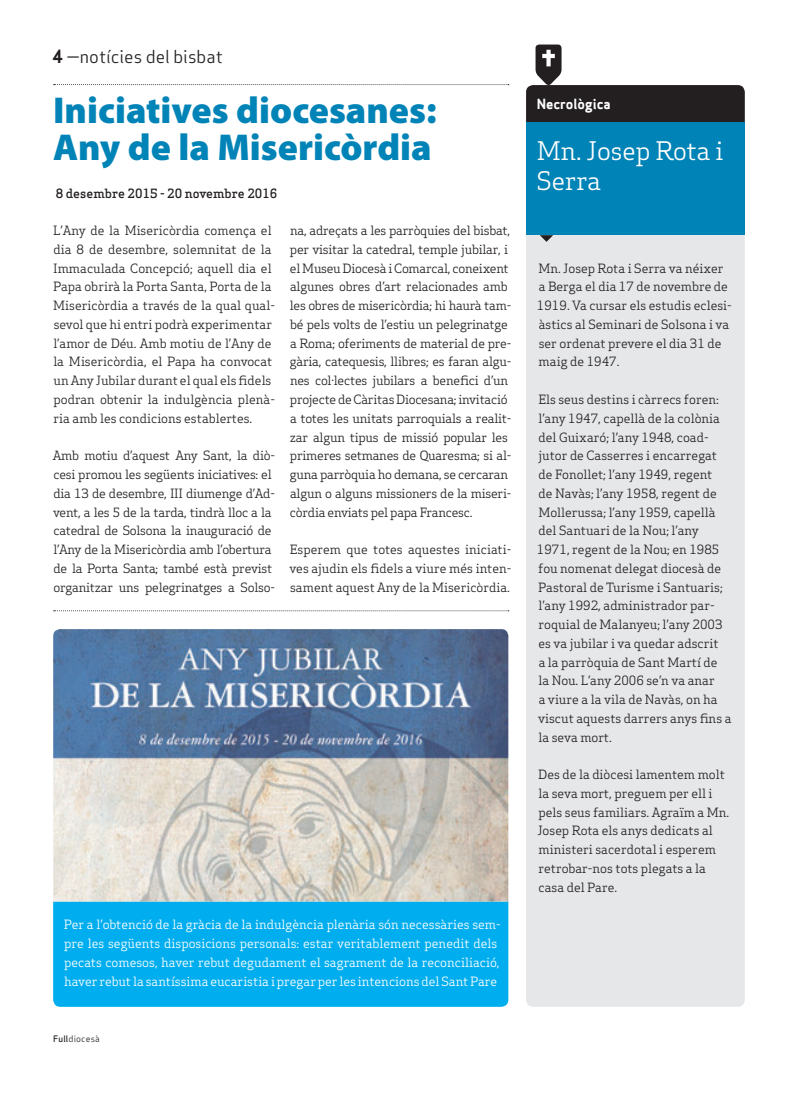
<style>
.page{position:relative;width:798px;height:1099px;background:#fff}
.page>*{position:absolute;margin:0;border:0;box-sizing:border-box;transform-origin:0 0}
.Titulars{font:900 37.5px "Myriad Pro";color:#0083b6}
.Subtitol_Secció{font:25px/30px "Apex Serif";color:#fff}
.Capçalera{font:17.5px "Apex Sans Book T";color:#231f20}
.Titular_Secció_Petit{font:13.75px "Apex Sans Bold T";color:#fff}
.Text_General{font:12.5px/18.8px "Apex Serif";color:#231f20}
.Text_General-2{font:12.5px/18.8px "Apex Serif";letter-spacing:-.02em;color:#231f20}
.Text_General-3{font:12.5px/18.8px "Apex Serif";color:#fff}
.Autors{font:500 12.5px "Apex Serif";color:#231f20}
.Data_Peu{font:8.75px "Apex Sans Book T";letter-spacing:.02em;color:#231f20}
.s1{font-family:"Apex Sans Bold T"}
.s2{font-family:"Apex Sans Medium T"}
</style>
<div class="page">
<svg style="left:54px;top:84px;width:454px;height:1px"></svg>
<div style="left:53px;top:901px;width:455px;height:105px;background:#00aeef"></div>
<img style="left:53px;top:629px;width:455px;height:272px">
<svg style="left:54px;top:610px;width:454px;height:1px"></svg>
<div style="left:526px;top:85px;width:218px;height:921px;background:#e6e7e9;border-radius:7px"></div>
<svg style="left:526px;top:45px;width:218px;height:78px"></svg>
<svg style="left:540px;top:235px;width:13px;height:7px"></svg>
<div style="left:526px;top:123px;width:218px;height:112px;background:#0083b6"></div>
<p class="Capçalera" style="left:52px;top:46px;width:172px"><span class="s1">4</span> —notícies del bisbat</p>
<p class="Titulars" style="left:53px;top:85px;width:385px">Iniciatives diocesanes:</p>
<p class="Titulars" style="left:53px;top:122px;width:380px">Any de la Misericòrdia</p>
<p class="Autors" style="left:56px;top:185px;width:223px">8 desembre 2015 - 20 novembre 2016</p>
<p class="Text_General" style="left:53px;top:221px;width:223px">L’Any de la Misericòrdia comença el dia 8 de desembre, solemnitat de la Immaculada Concepció; aquell dia el Papa obrirà la Porta Santa, Porta de la Misericòrdia a través de la qual qual&shy;sevol que hi entri podrà experimentar l’amor de Déu. Amb motiu de l’Any de la Misericòrdia, el Papa ha convocat un Any Jubilar durant el qual els fidels podran obtenir la indulgència plenà&shy;ria amb les condicions establertes.</p>
<p class="Text_General-2" style="left:53px;top:446px;width:224px">Amb motiu d’aquest Any Sant, la diò&shy;cesi promou les següents iniciatives: el dia 13 de desembre, III diumenge d’Ad&shy;vent, a les 5 de la tarda, tindrà lloc a la catedral de Solsona la inauguració de l’Any de la Misericòrdia amb l’obertura de la Porta Santa; també està previst organitzar uns pelegrinatges a Solso-</p>
<p class="Text_General-2" style="left:290px;top:221px;width:223px">na, adreçats a les parròquies del bisbat, per visitar la catedral, temple jubilar, i el Museu Diocesà i Comarcal, coneixent algunes obres d’art relacionades amb les obres de misericòrdia; hi haurà tam&shy;bé pels volts de l’estiu un pelegrinatge a Roma; oferiments de material de pre&shy;gària, catequesis, llibres; es faran algu&shy;nes col·lectes jubilars a benefici d’un projecte de Càritas Diocesana; invitació a totes les unitats parroquials a realit&shy;zar algun tipus de missió popular les primeres setmanes de Quaresma; si al&shy;guna parròquia ho demana, se cercaran algun o alguns missioners de la miseri&shy;còrdia enviats pel papa Francesc.</p>
<p class="Text_General" style="left:289px;top:540px;width:223px;text-align:justify">Esperem que totes aquestes iniciati&shy;ves ajudin els fidels a viure més inten&shy;sament aquest Any de la Misericòrdia.</p>
<p class="Text_General-3" style="left:64px;top:915px;width:438px">Per a l’obtenció de la gràcia de la indulgència plenària són necessàries sem&shy;pre les següents disposicions personals: estar veritablement penedit dels pecats comesos, haver rebut degudament el sagrament de la reconciliació, haver rebut la santíssima eucaristia i pregar per les intencions del Sant Pare</p>
<p class="Data_Peu" style="left:53px;top:1032px;width:48px"><span class="s2">Full</span>diocesà</p>
<p class="Titular_Secció_Petit" style="left:536px;top:95px;width:75px">Necrològica</p>
<p class="Subtitol_Secció" style="left:536px;top:136px;width:188px">Mn. Josep Rota i<br>Serra</p>
<p class="Text_General" style="left:536px;top:258px;width:196px">Mn. Josep Rota i Serra va néixer a Berga el dia 17 de novembre de<br>1919. Va cursar els estudis eclesi&shy;àstics al Seminari de Solsona i va ser ordenat prevere el dia 31 de maig de 1947.</p>
<p class="Text_General" style="left:536px;top:390px;width:196px">Els seus destins i càrrecs foren: l’any 1947, capellà de la colònia del Guixaró; l’any 1948, coad&shy;jutor de Casserres i encarregat de Fonollet; l’any 1949, regent<br>de Navàs; l’any 1958, regent de<br>Mollerussa; l’any 1959, capellà del Santuari de la Nou; l’any<br>1971, regent de la Nou; en 1985 fou nomenat delegat diocesà de<br>Pastoral de Turisme i Santuaris; l’any 1992, administrador par&shy;roquial de Malanyeu; l’any 2003 es va jubilar i va quedar adscrit<br>a la parròquia de Sant Martí de<br>la Nou. L’any 2006 se’n va anar<br>a viure a la vila de Navàs, on ha viscut aquests darrers anys fins a la seva mort.</p>
<p class="Text_General" style="left:537px;top:765px;width:193px">Des de la diòcesi lamentem molt la seva mort, preguem per ell i pels seus familiars. Agraïm a Mn.<br>Josep Rota els anys dedicats al ministeri sacerdotal i esperem retrobar-nos tots plegats a la casa del Pare.</p>
</div>
